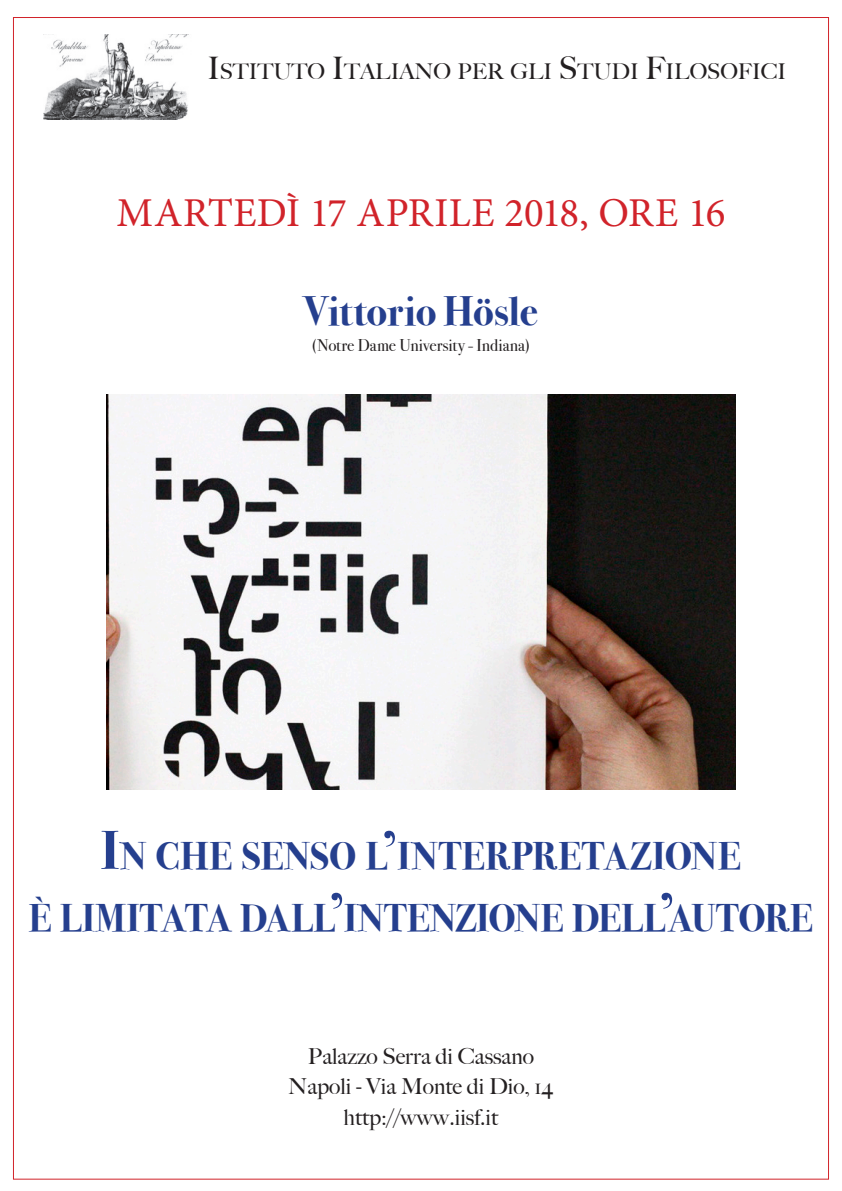
<style>
.page{position:relative;width:842px;height:1191px;background:#fff}
.page>*{position:absolute;margin:0;border:0;box-sizing:border-box;transform-origin:0 0}
.DATA_EVENTO{font:41px "Minion Pro";letter-spacing:.005em;color:#d1232a}
.TITOLO_ISTITUTO{font:700 41px "Bodoni Svty Two OSITCTT";letter-spacing:-.005em;color:#253f8e}
.TITOLO_ISTITUTO-2{font:700 38.5px "Bodoni Svty Two OSITCTT";letter-spacing:.005em;color:#253f8e}
.RELATORE{font:700 38.5px "Bodoni Svty Two OSITCTT";letter-spacing:.015em;color:#253f8e}
.t1{font:500 22px "Big Caslon";color:#231f20}
.t2{font:500 21.7px "Big Caslon";color:#231f20}
.RELATORE-2{font:17px "Bodoni Svty Two OSITCTT";color:#231f20}
.s1{font-size:31px}
.s2{font-size:55px}
</style>
<div class="page">
<img style="left:44px;top:34px;width:145px;height:86px">
<img style="left:106px;top:394px;width:630px;height:395px">
<p class="t2" style="left:207px;top:53px;width:578px"><span class="s1">I</span>STITUTO <span class="s1">I</span>TALIANO PER GLI <span class="s1">S</span>TUDI <span class="s1">F</span>ILOSOFICI</p>
<p class="DATA_EVENTO" style="left:117px;top:185px;width:610px">MARTEDÌ 17 APRILE 2018, ORE 16</p>
<p class="TITOLO_ISTITUTO" style="left:304px;top:287px;width:235px">Vittorio Hösle</p>
<p class="RELATORE-2" style="left:312px;top:335px;width:220px">(Notre Dame University - Indiana)</p>
<p class="RELATORE" style="left:101px;top:833px;width:642px"><span class="s2">I</span>N CHE SENSO L<span class="s2">’</span>INTERPRETAZIONE</p>
<p class="TITOLO_ISTITUTO-2" style="left:29px;top:895px;width:786px">È LIMITATA DALL<span class="s2">’</span>INTENZIONE DELL<span class="s2">’</span>AUTORE</p>
<p class="t1" style="left:308px;top:1038px;width:228px">Palazzo Serra di Cassano</p>
<p class="t1" style="left:288px;top:1068px;width:267px">Napoli - Via Monte di Dio, 14</p>
<p class="t1" style="left:344px;top:1098px;width:156px">http://www.iisf.it</p>
</div>
